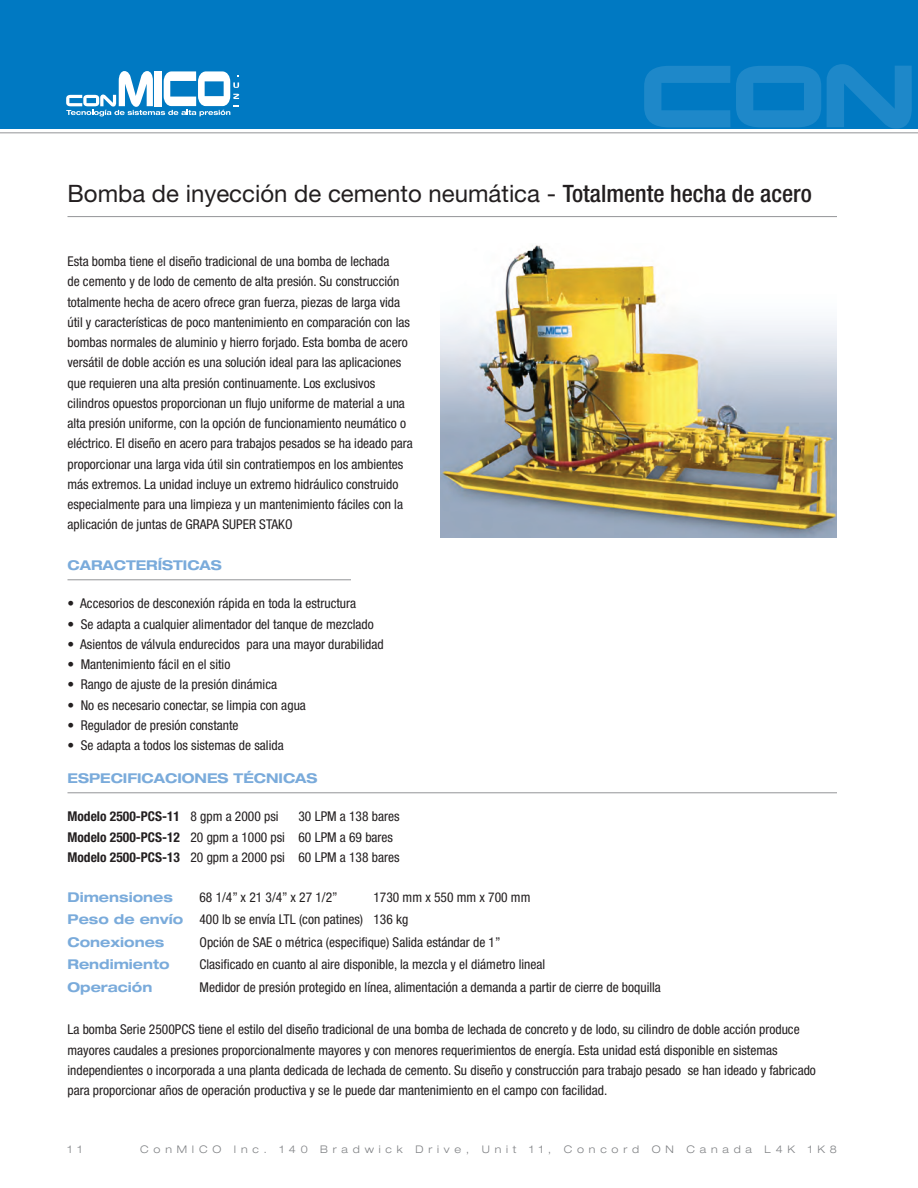
<style>
.page{position:relative;width:918px;height:1188px;background:#fff}
.page>*{position:absolute;margin:0;border:0;box-sizing:border-box;transform-origin:0 0}
.t1{font:24px "Helvetica Neue LT Std";color:#231f20}
.t2{font:condensed 13.5px/20.2px "Helvetica Neue LT Std";color:#231f20}
.t3{font:700 expanded 13.5px "Helvetica Neue LT Std";color:#7aabdb}
.t4{font:700 condensed 13.5px "Helvetica Neue LT Std";color:#231f20}
.t5{font:300 expanded 10.5px "Helvetica Neue LT Std";letter-spacing:.46em;color:#808285}
.s1{font-weight:500;font-stretch:condensed}
.s2{font-weight:400}
.s3{font-weight:700}
.s4{font-weight:700;font-stretch:expanded;color:#7aabdb}
</style>
<div class="page">
<div style="left:0;top:0;width:918px;height:128px;background:#0079c2"></div>
<svg style="left:736px;top:66px;width:85px;height:61px"></svg>
<svg style="left:644px;top:66px;width:86px;height:61px"></svg>
<svg style="left:827px;top:64px;width:85px;height:64px"></svg>
<hr style="left:0;top:132px;width:918px;height:1px;background:#939598">
<hr style="left:68px;top:216px;width:769px;height:1px;background:#939598">
<img style="left:440px;top:245px;width:397px;height:293px">
<hr style="left:68px;top:579px;width:283px;height:1px;background:#939598">
<hr style="left:68px;top:792px;width:769px;height:1px;background:#939598">
<svg style="left:66px;top:71px;width:173px;height:45px"></svg>
<p class="t1" style="left:68px;top:179px;width:746px">Bomba de inyección de cemento neumática - <span class="s1">Totalmente hecha de acero</span></p>
<p class="t2" style="left:68px;top:251px;width:347px">Esta bomba tiene el diseño tradicional de una bomba de lechada<br>de cemento y de lodo de cemento de alta presión. Su construcción totalmente hecha de acero ofrece gran fuerza, piezas de larga vida útil y características de poco mantenimiento en comparación con las bombas normales de aluminio y hierro forjado. Esta bomba de acero versátil de doble acción es una solución ideal para las aplicaciones que requieren una alta presión continuamente. Los exclusivos cilindros opuestos proporcionan un flujo uniforme de material a una alta presión uniforme, con la opción de funcionamiento neumático o eléctrico. El diseño en acero para trabajos pesados se ha ideado para proporcionar una larga vida útil sin contratiempos en los ambientes más extremos. La unidad incluye un extremo hidráulico construido especialmente para una limpieza y un mantenimiento fáciles con la aplicación de juntas de GRAPA SUPER STAKO</p>
<p class="t3" style="left:68px;top:557px;width:156px">CARACTERÍSTICAS</p>
<p class="t2" style="left:68px;top:593px;width:290px">• Accesorios de desconexión rápida en toda la estructura</p>
<p class="t2" style="left:68px;top:614px;width:308px">• Se adapta a cualquier alimentador del tanque de mezclado</p>
<p class="t2" style="left:68px;top:634px;width:318px">• Asientos de válvula endurecidos para una mayor durabilidad</p>
<p class="t2" style="left:68px;top:654px;width:164px">• Mantenimiento fácil en el sitio</p>
<p class="t2" style="left:68px;top:674px;width:211px">• Rango de ajuste de la presión dinámica</p>
<p class="t2" style="left:68px;top:695px;width:240px">• No es necesario conectar, se limpia con agua</p>
<p class="t2" style="left:68px;top:715px;width:173px">• Regulador de presión constante</p>
<p class="t2" style="left:68px;top:735px;width:218px">• Se adapta a todos los sistemas de salida</p>
<p class="t3" style="left:68px;top:770px;width:252px">ESPECIFICACIONES TÉCNICAS</p>
<p class="t4" style="left:68px;top:808px;width:213px">Modelo 2500-PCS-11 <span class="s2">8 gpm a 2000 psi</span></p>
<p class="t2" style="left:298px;top:806px;width:103px">30 LPM a 138 bares</p>
<p class="t2" style="left:68px;top:827px;width:327px"><span class="s3">Modelo 2500-PCS-12</span> 20 gpm a 1000 psi 60 LPM a 69 bares</p>
<p class="t2" style="left:68px;top:847px;width:334px"><span class="s3">Modelo 2500-PCS-13</span> 20 gpm a 2000 psi 60 LPM a 138 bares</p>
<p class="t3" style="left:68px;top:888px;width:107px">Dimensiones</p>
<p class="t2" style="left:200px;top:887px;width:140px">68 1/4” x 21 3/4” x 27 1/2”</p>
<p class="t2" style="left:374px;top:887px;width:158px">1730 mm x 550 mm x 700 mm</p>
<p class="t2" style="left:68px;top:909px;width:342px"><span class="s4">Peso de envío</span> 400 lb se envía LTL (con patines) 136 kg</p>
<p class="t3" style="left:68px;top:933px;width:98px">Conexiones</p>
<p class="t2" style="left:200px;top:932px;width:303px">Opción de SAE o métrica (especifique) Salida estándar de 1”</p>
<p class="t3" style="left:68px;top:956px;width:104px">Rendimiento</p>
<p class="t2" style="left:200px;top:954px;width:347px">Clasificado en cuanto al aire disponible, la mezcla y el diámetro lineal</p>
<p class="t3" style="left:68px;top:978px;width:86px">Operación</p>
<p class="t2" style="left:200px;top:977px;width:463px">Medidor de presión protegido en línea, alimentación a demanda a partir de cierre de boquilla</p>
<p class="t2" style="left:68px;top:1019px;width:750px">La bomba Serie 2500PCS tiene el estilo del diseño tradicional de una bomba de lechada de concreto y de lodo, su cilindro de doble acción produce mayores caudales a presiones proporcionalmente mayores y con menores requerimientos de energía. Esta unidad está disponible en sistemas independientes o incorporada a una planta dedicada de lechada de cemento. Su diseño y construcción para trabajo pesado se han ideado y fabricado para proporcionar años de operación productiva y se le puede dar mantenimiento en el campo con facilidad.</p>
<p class="t5" style="left:68px;top:1143px;width:16px">1 1</p>
<p class="t5" style="left:140px;top:1143px;width:698px">ConMICO Inc. 140 Bradwick Drive, Unit 11, Concord ON Canada L4K 1K8</p>
</div>
